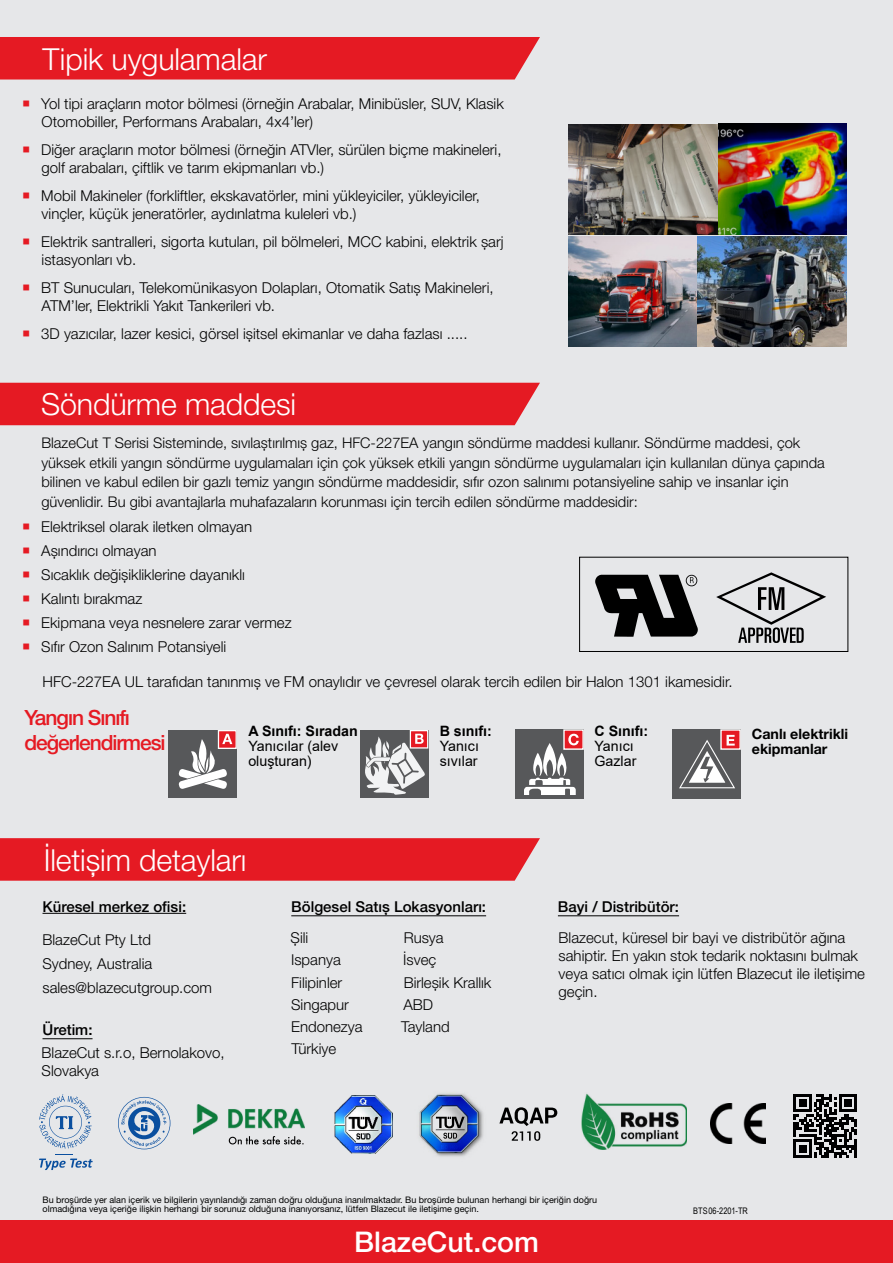
<style>
.page{position:relative;width:893px;height:1263px;background:#e6e7e9}
.page>*{position:absolute;margin:0;border:0;box-sizing:border-box;transform-origin:0 0}
.Sub_Heading{font:300 30.3px "Helvetica Neue LT Pro";letter-spacing:-.005em;color:#fff}
.bullet_Indent{font:500 28.5px "Helvetica Neue LT Pro";color:#fff}
.Sub_Heading-2{font:500 21px "Helvetica Neue";letter-spacing:-.05em;color:#e51a23}
.bullet_Indent-2{font:300 15px/18px "Helvetica Neue LT Pro";color:#000}
.Body{font:300 15px/18px "Helvetica Neue LT Pro";color:#000}
.Body-2{font:500 15px "Helvetica Neue LT Pro";color:#000}
.Body_3{font:300 14.7px/19.5px "Helvetica Neue LT Pro";color:#000}
.bullet_Indent-3{font:14.25px/15px "Arial";color:#000}
.bullet_Indent-4{font:700 14.25px/15px "Helvetica Neue LT Std";color:#000}
.Table_Body{font:9px/9px "Helvetica Neue";color:#000}
.Table_Body-2{font:9px "Arial Narrow";color:#000}
.s1{color:#e51a23}
.s2{font-weight:700}
</style>
<div class="page">
<div style="left:0;top:838px;width:540px;height:43px;background:#e51a23"></div>
<div style="left:0;top:383px;width:540px;height:42px;background:#e51a23"></div>
<div style="left:0;top:37px;width:540px;height:43px;background:#e51a23"></div>
<div style="left:0;top:1220px;width:893px;height:43px;background:#e51a23"></div>
<div style="left:169px;top:730px;width:68px;height:68px;background:#57585a"></div>
<div style="left:218px;top:730px;width:19px;height:19px;background:#e51a23;border:1px solid #fff"></div>
<svg style="left:178px;top:734px;width:54px;height:55px"></svg>
<div style="left:360px;top:730px;width:68px;height:68px;background:#57585a"></div>
<svg style="left:410px;top:730px;width:18px;height:18px"></svg>
<svg style="left:365px;top:734px;width:61px;height:61px"></svg>
<div style="left:516px;top:729px;width:68px;height:70px;background:#57585a"></div>
<div style="left:563px;top:729px;width:21px;height:21px;background:#e51a23;border:1px solid #fff"></div>
<svg style="left:524px;top:734px;width:55px;height:61px"></svg>
<div style="left:673px;top:729px;width:68px;height:70px;background:#57585a"></div>
<div style="left:720px;top:729px;width:21px;height:21px;background:#e51a23;border:1px solid #fff"></div>
<svg style="left:679px;top:735px;width:58px;height:54px"></svg>
<svg style="left:716px;top:572px;width:110px;height:71px"></svg>
<svg style="left:595px;top:575px;width:103px;height:62px"></svg>
<div style="left:579px;top:557px;width:269px;height:95px;border:1px solid #000"></div>
<svg style="left:39px;top:1094px;width:54px;height:76px"></svg>
<svg style="left:118px;top:1097px;width:52px;height:52px"></svg>
<svg style="left:794px;top:1094px;width:63px;height:63px"></svg>
<img style="left:582px;top:1093px;width:104px;height:57px">
<img style="left:334px;top:1095px;width:58px;height:58px">
<img style="left:711px;top:1104px;width:55px;height:39px">
<img style="left:194px;top:1104px;width:110px;height:31px">
<svg style="left:499px;top:1107px;width:58px;height:34px"></svg>
<img style="left:419px;top:1093px;width:65px;height:64px">
<svg style="left:229px;top:1136px;width:75px;height:8px"></svg>
<hr style="left:43px;top:913px;width:143px;height:1px;background:#000">
<hr style="left:291px;top:915px;width:195px;height:1px;background:#000">
<hr style="left:558px;top:915px;width:121px;height:1px;background:#000">
<hr style="left:43px;top:1038px;width:50px;height:1px;background:#000">
<img style="left:568px;top:236px;width:278px;height:111px">
<img style="left:719px;top:124px;width:127px;height:110px">
<img style="left:568px;top:124px;width:149px;height:111px">
<p class="Sub_Heading" style="left:43px;top:40px;width:226px">Tipik uygulamalar</p>
<p class="bullet_Indent-2" style="left:42px;top:94px;width:464px;text-indent:-20px"><span class="s1">○</span> Yol tipi araçların motor bölmesi (örneğin Arabalar, Minibüsler, SUV, Klasik<br>Otomobiller, Performans Arabaları, 4x4’ler)</p>
<p class="bullet_Indent-2" style="left:42px;top:140px;width:461px;text-indent:-20px"><span class="s1">○</span> Diğer araçların motor bölmesi (örneğin ATVler, sürülen biçme makineleri, golf arabaları, çiftlik ve tarım ekipmanları vb.)</p>
<p class="bullet_Indent-2" style="left:42px;top:186px;width:440px;text-indent:-20px"><span class="s1">○</span> Mobil Makineler (forkliftler, ekskavatörler, mini yükleyiciler, yükleyiciler, vinçler, küçük jeneratörler, aydınlatma kuleleri vb.)</p>
<p class="bullet_Indent-2" style="left:42px;top:232px;width:463px;text-indent:-20px"><span class="s1">○</span> Elektrik santralleri, sigorta kutuları, pil bölmeleri, MCC kabini, elektrik şarj istasyonları vb.</p>
<p class="bullet_Indent-2" style="left:42px;top:278px;width:453px;text-indent:-20px"><span class="s1">○</span> BT Sunucuları, Telekomünikasyon Dolapları, Otomatik Satış Makineleri,<br>ATM’ler, Elektrikli Yakıt Tankerileri vb.</p>
<p class="bullet_Indent-2" style="left:22px;top:324px;width:447px"><span class="s1">○</span> 3D yazıcılar, lazer kesici, görsel işitsel ekimanlar ve daha fazlası .....</p>
<p class="Sub_Heading" style="left:41px;top:386px;width:256px">Söndürme maddesi</p>
<p class="Body_3" style="left:41px;top:433px;width:785px">BlazeCut T Serisi Sisteminde, sıvılaştırılmış gaz, HFC-227EA yangın söndürme maddesi kullanır. Söndürme maddesi, çok yüksek etkili yangın söndürme uygulamaları için çok yüksek etkili yangın söndürme uygulamaları için kullanılan dünya çapında bilinen ve kabul edilen bir gazlı temiz yangın söndürme maddesidir, sıfır ozon salınımı potansiyeline sahip ve insanlar için güvenlidir. Bu gibi avantajlarla muhafazaların korunması için tercih edilen söndürme maddesidir:</p>
<p class="bullet_Indent-2" style="left:22px;top:517px;width:232px"><span class="s1">○</span> Elektriksel olarak iletken olmayan</p>
<p class="bullet_Indent-2" style="left:22px;top:541px;width:136px"><span class="s1">○</span> Aşındırıcı olmayan</p>
<p class="bullet_Indent-2" style="left:22px;top:565px;width:224px"><span class="s1">○</span> Sıcaklık değişikliklerine dayanıklı</p>
<p class="bullet_Indent-2" style="left:22px;top:589px;width:122px"><span class="s1">○</span> Kalıntı bırakmaz</p>
<p class="bullet_Indent-2" style="left:22px;top:613px;width:271px"><span class="s1">○</span> Ekipmana veya nesnelere zarar vermez</p>
<p class="bullet_Indent-2" style="left:22px;top:637px;width:206px"><span class="s1">○</span> Sıfır Ozon Salınım Potansiyeli</p>
<p class="Body" style="left:43px;top:673px;width:691px">HFC-227EA UL tarafıdan tanınmış ve FM onaylıdır ve çevresel olarak tercih edilen bir Halon 1301 ikamesidir.</p>
<p class="Sub_Heading-2" style="left:24px;top:700px;width:107px">Yangın Sınıfı</p>
<p class="Sub_Heading-2" style="left:24px;top:725px;width:143px">değerlendirmesi</p>
<p class="bullet_Indent-3" style="left:248px;top:723px;width:111px"><span class="s2">A Sınıfı: Sıradan<br></span>Yanıcılar (alev oluşturan)</p>
<p class="bullet_Indent-3" style="left:440px;top:723px;width:54px"><span class="s2">B sınıfı:<br></span>Yanıcı sıvılar</p>
<p class="bullet_Indent-3" style="left:594px;top:723px;width:55px"><span class="s2">C Sınıfı:<br></span>Yanıcı<br>Gazlar</p>
<p class="bullet_Indent-4" style="left:752px;top:726px;width:98px">Canlı elektrikli ekipmanlar</p>
<p class="Sub_Heading" style="left:44px;top:841px;width:204px">İletişim detayları</p>
<p class="Body-2" style="left:43px;top:897px;width:145px">Küresel merkez ofisi:</p>
<p class="Body" style="left:43px;top:931px;width:110px">BlazeCut Pty Ltd</p>
<p class="Body" style="left:43px;top:954px;width:111px">Sydney, Australia</p>
<p class="Body" style="left:43px;top:978px;width:171px">sales@blazecutgroup.com</p>
<p class="Body-2" style="left:43px;top:1021px;width:52px">Üretim:</p>
<p class="Body" style="left:42px;top:1043px;width:185px">BlazeCut s.r.o, Bernolakovo,<br>Slovakya</p>
<p class="Body-2" style="left:291px;top:898px;width:196px">Bölgesel Satış Lokasyonları:</p>
<p class="Body-2" style="left:558px;top:898px;width:123px">Bayi / Distribütör:</p>
<p class="Body" style="left:291px;top:928px;width:19px">Şili</p>
<p class="Body" style="left:291px;top:951px;width:51px">Ispanya</p>
<p class="Body" style="left:291px;top:973px;width:53px">Filipinler</p>
<p class="Body" style="left:291px;top:995px;width:59px">Singapur</p>
<p class="Body" style="left:291px;top:1017px;width:73px">Endonezya</p>
<p class="Body" style="left:291px;top:1040px;width:46px">Türkiye</p>
<p class="Body" style="left:404px;top:928px;width:42px">Rusya</p>
<p class="Body" style="left:403px;top:951px;width:35px">İsveç</p>
<p class="Body" style="left:404px;top:973px;width:89px">Birleşik Krallık</p>
<p class="Body" style="left:403px;top:995px;width:31px">ABD</p>
<p class="Body" style="left:401px;top:1017px;width:50px">Tayland</p>
<p class="Body" style="left:559px;top:928px;width:308px">Blazecut, küresel bir bayi ve distribütör ağına sahiptir. En yakın stok tedarik noktasını bulmak veya satıcı olmak için lütfen Blazecut ile iletişime geçin.</p>
<p class="Table_Body" style="left:43px;top:1196px;width:556px">Bu broşürde yer alan içerik ve bilgilerin yayınlandığı zaman doğru olduğuna inanılmaktadır. Bu broşürde bulunan herhangi bir içeriğin doğru olmadığına veya içeriğe ilişkin herhangi bir sorunuz olduğuna inanıyorsanız, lütfen Blazecut ile iletişime geçin.</p>
<p class="bullet_Indent" style="left:354px;top:1225px;width:186px">BlazeCut.com</p>
<p class="Table_Body-2" style="left:693px;top:1204px;width:56px">BTS06-2201-TR</p>
</div>
